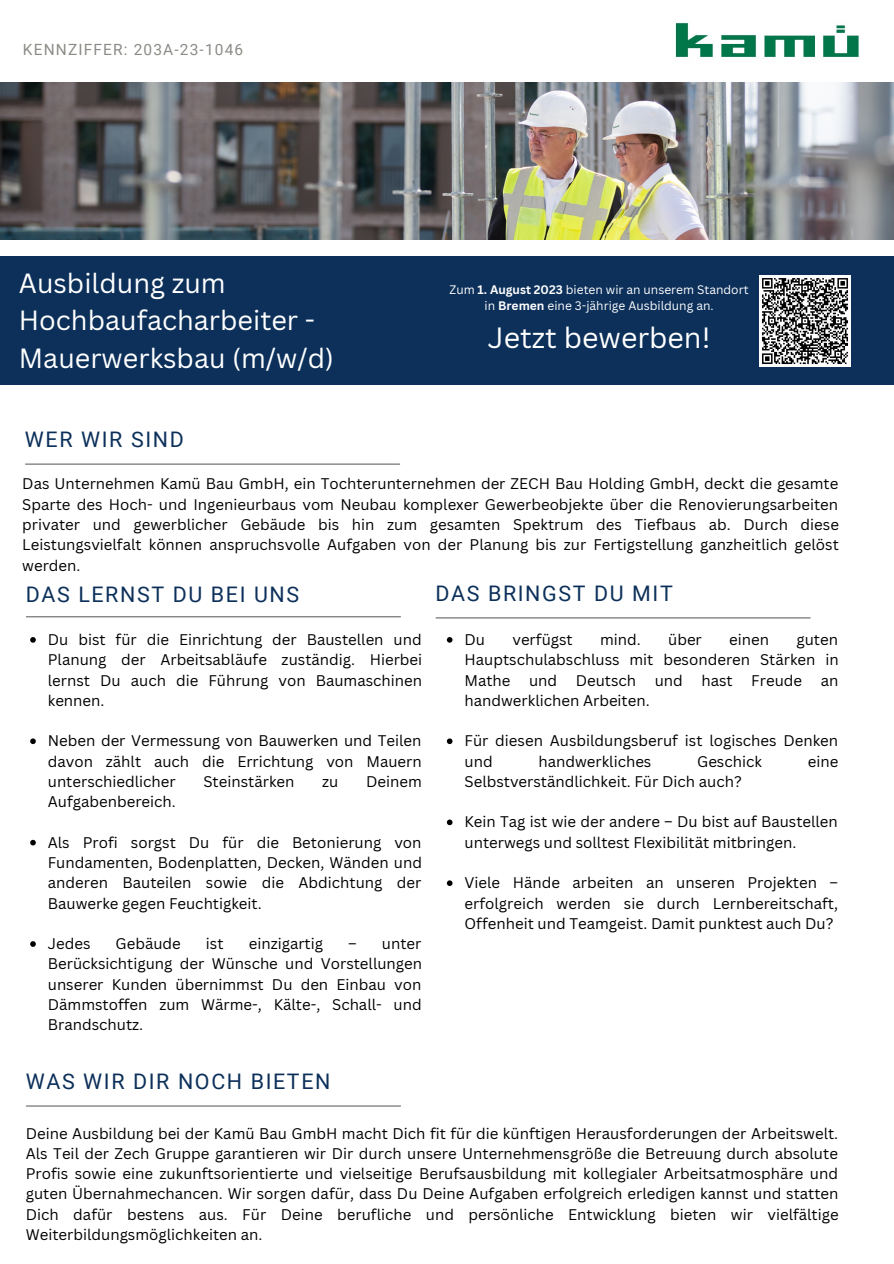
<style>
.page{position:relative;width:894px;height:1264px;background:#fff}
.page>*{position:absolute;margin:0;border:0;box-sizing:border-box;transform-origin:0 0}
.t1{font:28.5px "Canva Sans";color:#fff}
.t2{font:27px/37.2px "Canva Sans";color:#fff}
.t3{font:21.45px "Roboto";letter-spacing:.075em;color:#0c305a}
.t4{font:15.45px "Roboto";letter-spacing:.075em;color:#8b8c86}
.t5{font:15px/20.2px "Canva Sans";color:#000;text-align:justify}
.t6{font:12px/16px "Canva Sans";color:#fff;text-align:center}
.s1{font-weight:700}
</style>
<div class="page">
<hr style="left:26px;top:616px;width:374px;height:1px;background:#666665">
<hr style="left:436px;top:617px;width:374px;height:1px;background:#666665">
<hr style="left:26px;top:1105px;width:374px;height:1px;background:#666665">
<hr style="left:26px;top:463px;width:373px;height:1px;background:#666665">
<div style="left:0;top:256px;width:893px;height:129px;background:#0c305a"></div>
<img style="left:759px;top:275px;width:91px;height:91px">
<img style="left:675px;top:22px;width:185px;height:36px">
<img style="left:0;top:82px;width:893px;height:157px">
<svg style="left:447px;top:637px;width:5px;height:5px"></svg>
<svg style="left:447px;top:738px;width:5px;height:6px"></svg>
<svg style="left:447px;top:819px;width:5px;height:6px"></svg>
<svg style="left:447px;top:880px;width:5px;height:6px"></svg>
<svg style="left:30px;top:637px;width:6px;height:5px"></svg>
<svg style="left:30px;top:738px;width:6px;height:6px"></svg>
<svg style="left:30px;top:839px;width:6px;height:6px"></svg>
<svg style="left:30px;top:941px;width:6px;height:5px"></svg>
<p class="t4" style="left:23px;top:41px;width:222px">KENNZIFFER: 203A-23-1046</p>
<h2 class="t2" style="left:19px;top:264px;width:316px">Ausbildung zum<br>Hochbaufacharbeiter -<br>Mauerwerksbau (m/w/d)</h2>
<p class="t6" style="left:449px;top:281px;width:300px">Zum <span class="s1">1. August 2023</span> bieten wir an unserem Standort in <span class="s1">Bremen</span> eine 3-jährige Ausbildung an.</p>
<h1 class="t1" style="left:487px;top:318px;width:224px">Jetzt bewerben!</h1>
<h3 class="t3" style="left:25px;top:427px;width:160px">WER WIR SIND</h3>
<p class="t5" style="left:22px;top:473px;width:818px">Das Unternehmen Kamü Bau GmbH, ein Tochterunternehmen der ZECH Bau Holding GmbH, deckt die gesamte Sparte des Hoch- und Ingenieurbaus vom Neubau komplexer Gewerbeobjekte über die Renovierungsarbeiten privater und gewerblicher Gebäude bis hin zum gesamten Spektrum des Tiefbaus ab. Durch diese Leistungsvielfalt können anspruchsvolle Aufgaben von der Planung bis zur Fertigstellung ganzheitlich gelöst werden.</p>
<h3 class="t3" style="left:26px;top:582px;width:275px">DAS LERNST DU BEI UNS</h3>
<p class="t5" style="left:48px;top:629px;width:376px">Du bist für die Einrichtung der Baustellen und Planung der Arbeitsabläufe zuständig. Hierbei lernst Du auch die Führung von Baumaschinen kennen.</p>
<p class="t5" style="left:48px;top:730px;width:375px">Neben der Vermessung von Bauwerken und Teilen davon zählt auch die Errichtung von Mauern unterschiedlicher</p>
<p class="t5" style="left:203px;top:771px;width:92px">Steinstärken</p>
<p class="t5" style="left:322px;top:771px;width:18px">zu</p>
<p class="t5" style="left:366px;top:771px;width:57px">Deinem</p>
<p class="t5" style="left:48px;top:791px;width:129px">Aufgabenbereich.</p>
<p class="t5" style="left:48px;top:831px;width:375px">Als Profi sorgst Du für die Betonierung von Fundamenten, Bodenplatten, Decken, Wänden und anderen Bauteilen sowie die Abdichtung der Bauwerke gegen Feuchtigkeit.</p>
<p class="t5" style="left:48px;top:933px;width:44px">Jedes</p>
<p class="t5" style="left:116px;top:933px;width:67px">Gebäude</p>
<p class="t5" style="left:206px;top:933px;width:19px">ist</p>
<p class="t5" style="left:249px;top:933px;width:76px">einzigartig</p>
<p class="t5" style="left:48px;top:933px;width:375px;text-indent:300px">– unter Berücksichtigung der Wünsche und Vorstellungen unserer Kunden übernimmst Du den Einbau von Dämmstoffen zum Wärme-, Kälte-, Schall- und Brandschutz.</p>
<h3 class="t3" style="left:435px;top:581px;width:239px">DAS BRINGST DU MIT</h3>
<p class="t5" style="left:464px;top:629px;width:22px">Du</p>
<p class="t5" style="left:512px;top:629px;width:62px">verfügst</p>
<p class="t5" style="left:600px;top:629px;width:42px">mind.</p>
<p class="t5" style="left:668px;top:629px;width:35px">über</p>
<p class="t5" style="left:729px;top:629px;width:41px">einen</p>
<p class="t5" style="left:464px;top:629px;width:375px;text-indent:332px">guten Hauptschulabschluss mit besonderen Stärken in Mathe und Deutsch und hast Freude an handwerklichen Arbeiten.</p>
<p class="t5" style="left:464px;top:730px;width:375px">Für diesen Ausbildungsberuf ist logisches Denken und</p>
<p class="t5" style="left:538px;top:750px;width:114px">handwerkliches</p>
<p class="t5" style="left:697px;top:750px;width:66px">Geschick</p>
<p class="t5" style="left:807px;top:750px;width:32px">eine</p>
<p class="t5" style="left:464px;top:771px;width:279px">Selbstverständlichkeit. Für Dich auch?</p>
<p class="t5" style="left:464px;top:811px;width:375px">Kein Tag ist wie der andere – Du bist auf Baustellen unterwegs und solltest Flexibilität mitbringen.</p>
<p class="t5" style="left:464px;top:872px;width:375px">Viele Hände arbeiten an unseren Projekten – erfolgreich werden sie durch Lernbereitschaft, Offenheit und Teamgeist. Damit punktest auch Du?</p>
<h3 class="t3" style="left:26px;top:1068px;width:306px">WAS WIR DIR NOCH BIETEN</h3>
<p class="t5" style="left:26px;top:1122px;width:814px">Deine Ausbildung bei der Kamü Bau GmbH macht Dich fit für die künftigen Herausforderungen der Arbeitswelt.<br>Als Teil der Zech Gruppe garantieren wir Dir durch unsere Unternehmensgröße die Betreuung durch absolute Profis sowie eine zukunftsorientierte und vielseitige Berufsausbildung mit kollegialer Arbeitsatmosphäre und guten Übernahmechancen. Wir sorgen dafür, dass Du Deine Aufgaben erfolgreich erledigen kannst und statten Dich dafür bestens aus. Für Deine berufliche und persönliche Entwicklung bieten wir vielfältige Weiterbildungsmöglichkeiten an.</p>
</div>
